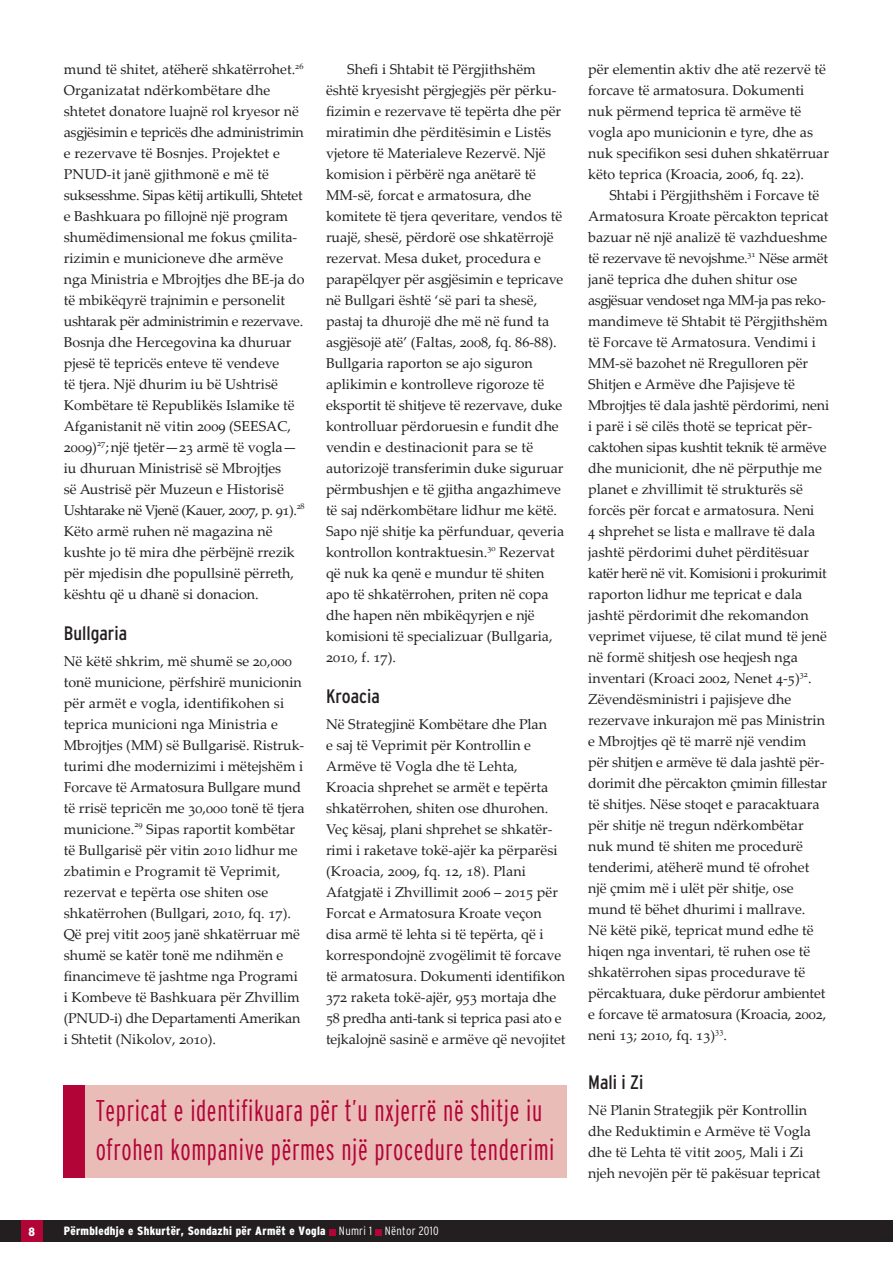
<style>
.page{position:relative;width:893px;height:1263px;background:#fff}
.page>*{position:absolute;margin:0;border:0;box-sizing:border-box;transform-origin:0 0}
.t1{font:300 extra-condensed 30px/39px "Interstate";letter-spacing:.02em;color:#b30437}
.t2{font:condensed 19.5px "Interstate";color:#231f20}
.t3{font:14.25px/21px "Palatino Linotype";color:#231f20}
.t4{font:900 condensed 12px "Interstate";letter-spacing:.025em;color:#fff}
.s1{font-weight:300}
</style>
<div class="page">
<div style="left:0;top:1220px;width:893px;height:22px;background:#231f20"></div>
<div style="left:329px;top:1229px;width:7px;height:6px;background:#b30437"></div>
<div style="left:375px;top:1229px;width:7px;height:6px;background:#b30437"></div>
<div style="left:21px;top:1220px;width:22px;height:22px;background:#b30437"></div>
<div style="left:64px;top:1086px;width:503px;height:92px;background:#eabcb7"></div>
<div style="left:64px;top:1086px;width:21px;height:92px;background:#b30437"></div>
<p class="t3" style="left:64px;top:58px;width:242px">mund të shitet, atëherë shkatërrohet.<sup>26<br></sup>Organizatat ndërkombëtare dhe shtetet donatore luajnë rol kryesor në asgjësimin e tepricës dhe administrimin e rezervave të Bosnjes. Projektet e PNUD-it janë gjithmonë e më të suksesshme. Sipas këtij artikulli, Shtetet e Bashkuara po fillojnë një program shumëdimensional me fokus çmilita&shy;rizimin e municioneve dhe armëve nga Ministria e Mbrojtjes dhe BE-ja do të mbikëqyrë trajnimin e personelit ushtarak për administrimin e rezervave.<br>Bosnja dhe Hercegovina ka dhuruar pjesë të tepricës enteve të vendeve<br>të tjera. Një dhurim iu bë Ushtrisë Kombëtare të Republikës Islamike të Afganistanit në vitin 2009 (SEESAC, 2009)<sup>27</sup>; një tjetër—23 armë të vogla— iu dhuruan Ministrisë së Mbrojtjes<br>së Austrisë për Muzeun e Historisë Ushtarake në Vjenë (Kauer, 2007, p. 91).<sup>28<br></sup>Këto armë ruhen në magazina në kushte jo të mira dhe përbëjnë rrezik për mjedisin dhe popullsinë përreth, kështu që u dhanë si donacion.</p>
<h2 class="t2" style="left:64px;top:622px;width:65px">Bullgaria</h2>
<p class="t3" style="left:64px;top:650px;width:242px">Në këtë shkrim, më shumë se 20,000 tonë municione, përfshirë municionin për armët e vogla, identifikohen si teprica municioni nga Ministria e Mbrojtjes (MM) së Bullgarisë. Ristruk&shy;turimi dhe modernizimi i mëtejshëm i Forcave të Armatosura Bullgare mund të rrisë tepricën me 30,000 tonë të tjera municione.<sup>29</sup> Sipas raportit kombëtar të Bullgarisë për vitin 2010 lidhur me zbatimin e Programit të Veprimit, rezervat e tepërta ose shiten ose shkatërrohen (Bullgari, 2010, fq. 17).<br>Që prej vitit 2005 janë shkatërruar më shumë se katër tonë me ndihmën e financimeve të jashtme nga Programi i Kombeve të Bashkuara për Zhvillim (PNUD-i) dhe Departamenti Amerikan i Shtetit (Nikolov, 2010).</p>
<p class="t3" style="left:326px;top:58px;width:240px;text-indent:21px">Shefi i Shtabit të Përgjithshëm është kryesisht përgjegjës për përku&shy;fizimin e rezervave të tepërta dhe për miratimin dhe përditësimin e Listës vjetore të Materialeve Rezervë. Një komision i përbërë nga anëtarë të MM-së, forcat e armatosura, dhe komitete të tjera qeveritare, vendos të ruajë, shesë, përdorë ose shkatërrojë rezervat. Mesa duket, procedura e parapëlqyer për asgjësimin e tepricave në Bullgari është ‘së pari ta shesë, pastaj ta dhurojë dhe më në fund ta asgjësojë atë’ (Faltas, 2008, fq. 86-88).<br>Bullgaria raporton se ajo siguron aplikimin e kontrolleve rigoroze të eksportit të shitjeve të rezervave, duke kontrolluar përdoruesin e fundit dhe vendin e destinacionit para se të autorizojë transferimin duke siguruar përmbushjen e të gjitha angazhimeve të saj ndërkombëtare lidhur me këtë.<br>Sapo një shitje ka përfunduar, qeveria kontrollon kontraktuesin.<sup>30</sup> Rezervat që nuk ka qenë e mundur të shiten apo të shkatërrohen, priten në copa dhe hapen nën mbikëqyrjen e një komisioni të specializuar (Bullgaria, 2010, f. 17).</p>
<h2 class="t2" style="left:326px;top:685px;width:56px">Kroacia</h2>
<p class="t3" style="left:326px;top:713px;width:241px">Në Strategjinë Kombëtare dhe Plan<br>e saj të Veprimit për Kontrollin e Armëve të Vogla dhe të Lehta, Kroacia shprehet se armët e tepërta shkatërrohen, shiten ose dhurohen.<br>Veç kësaj, plani shprehet se shkatër&shy;rimi i raketave tokë-ajër ka përparësi (Kroacia, 2009, fq. 12, 18). Plani Afatgjatë i Zhvillimit 2006 – 2015 për Forcat e Armatosura Kroate veçon disa armë të lehta si të tepërta, që i korrespondojnë zvogëlimit të forcave të armatosura. Dokumenti identifikon 372 raketa tokë-ajër, 953 mortaja dhe 58 predha anti-tank si teprica pasi ato e tejkalojnë sasinë e armëve që nevojitet</p>
<h1 class="t1" style="left:96px;top:1090px;width:460px">Tepricat e identifikuara për t’u nxjerrë në shitje iu ofrohen kompanive përmes një procedure tenderimi</h1>
<p class="t4" style="left:29px;top:1225px;width:8px">8</p>
<p class="t4" style="left:64px;top:1224px;width:376px">Përmbledhje e Shkurtër, Sondazhi për Armët e Vogla <span class="s1">Numri 1 Nëntor 2010</span></p>
<p class="t3" style="left:588px;top:58px;width:242px">për elementin aktiv dhe atë rezervë të forcave të armatosura. Dokumenti nuk përmend teprica të armëve të vogla apo municionin e tyre, dhe as nuk specifikon sesi duhen shkatërruar këto teprica (Kroacia, 2006, fq. 22).</p>
<p class="t3" style="left:588px;top:184px;width:242px;text-indent:21px">Shtabi i Përgjithshëm i Forcave të Armatosura Kroate përcakton tepricat bazuar në një analizë të vazhdueshme të rezervave të nevojshme.<sup>31</sup> Nëse armët janë teprica dhe duhen shitur ose asgjësuar vendoset nga MM-ja pas reko&shy;mandimeve të Shtabit të Përgjithshëm të Forcave të Armatosura. Vendimi i MM-së bazohet në Rregulloren për Shitjen e Armëve dhe Pajisjeve të Mbrojtjes të dala jashtë përdorimi, neni i parë i së cilës thotë se tepricat për&shy;caktohen sipas kushtit teknik të armëve dhe municionit, dhe në përputhje me planet e zhvillimit të strukturës së forcës për forcat e armatosura. Neni<br>4 shprehet se lista e mallrave të dala jashtë përdorimi duhet përditësuar katër herë në vit. Komisioni i prokurimit raporton lidhur me tepricat e dala jashtë përdorimit dhe rekomandon veprimet vijuese, të cilat mund të jenë në formë shitjesh ose heqjesh nga inventari (Kroaci 2002, Nenet 4-5)<sup>32</sup>.<br>Zëvendësministri i pajisjeve dhe rezervave inkurajon më pas Ministrin e Mbrojtjes që të marrë një vendim për shitjen e armëve të dala jashtë për&shy;dorimit dhe përcakton çmimin fillestar të shitjes. Nëse stoqet e paracaktuara për shitje në tregun ndërkombëtar nuk mund të shiten me procedurë tenderimi, atëherë mund të ofrohet një çmim më i ulët për shitje, ose mund të bëhet dhurimi i mallrave.<br>Në këtë pikë, tepricat mund edhe të hiqen nga inventari, të ruhen ose të shkatërrohen sipas procedurave të përcaktuara, duke përdorur ambientet e forcave të armatosura (Kroacia, 2002, neni 13; 2010, fq. 13)<sup>33</sup>.</p>
<h2 class="t2" style="left:588px;top:1071px;width:57px">Mali i Zi</h2>
<p class="t3" style="left:588px;top:1099px;width:234px">Në Planin Strategjik për Kontrollin dhe Reduktimin e Armëve të Vogla dhe të Lehta të vitit 2005, Mali i Zi njeh nevojën për të pakësuar tepricat</p>
</div>
